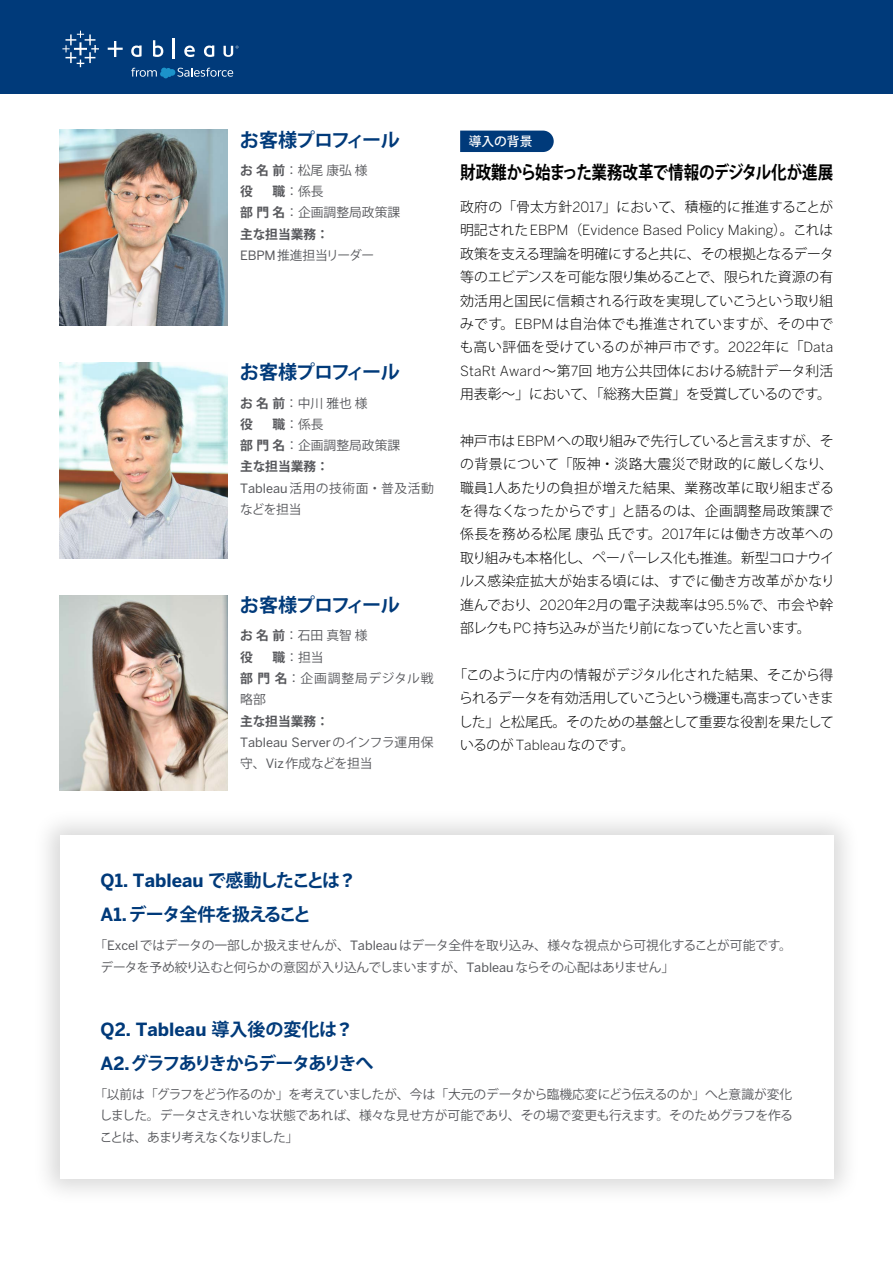
<style>
.page{position:relative;width:893px;height:1263px;background:#fff}
.page>*{position:absolute;margin:0;border:0;box-sizing:border-box;transform-origin:0 0}
.t1{font:700 19.2px "Koz Go Pro";letter-spacing:-.06em;color:#003a7a}
.t2{font:700 18px "Benton Sans";color:#003a7a}
.t3{font:700 18px "Koz Go Pro";letter-spacing:-.01em;color:#000;scale:.86 1}
.t4{font:700 18px "Koz Go Pro";letter-spacing:-.09em;color:#003a7a}
.t5{font:700 18px "Koz Go Pro";letter-spacing:-.07em;color:#003a7a}
.t6{font:300 13.8px/23.4px "Koz Go Pro";color:#000;text-align:justify}
.t7{font:300 13.8px "Benton Sans";letter-spacing:.005em;color:#000}
.t8{font:300 13.8px "Koz Go Pro";letter-spacing:.02em;color:#000}
.t9{font:12.75px/21.3px "Koz Go Pro";letter-spacing:-.01em;color:#56575b}
.t10{font:12.75px "Benton Sans";color:#56575b}
.t11{font:12.75px/21.3px "Koz Go Pro";letter-spacing:.05em;color:#56575b}
.t12{font:700 12.75px "Koz Go Pro";color:#56575b}
.t13{font:500 12.75px "Koz Go Pro";color:#fff}
.s1{font-weight:700}
.s2{font-family:"Benton Sans"}
.s3{font-family:"Koz Go Pro"}
</style>
<div class="page">
<div style="left:32px;top:808px;width:829px;height:398px;background:#000;opacity:.15"></div>
<svg style="left:60px;top:835px;width:773px;height:344px"></svg>
<div style="left:460px;top:131px;width:94px;height:21px;background:#003a7a"></div>
<img style="left:60px;top:362px;width:167px;height:196px">
<img style="left:60px;top:130px;width:167px;height:195px">
<img style="left:60px;top:595px;width:167px;height:196px">
<div style="left:0;top:0;width:893px;height:94px;background:#003a7a"></div>
<svg style="left:131px;top:68px;width:102px;height:10px"></svg>
<svg style="left:62px;top:31px;width:37px;height:36px"></svg>
<svg style="left:153px;top:40px;width:10px;height:17px"></svg>
<hr style="left:172px;top:38px;width:3px;height:21px;background:#fff">
<svg style="left:184px;top:46px;width:11px;height:11px"></svg>
<svg style="left:131px;top:45px;width:11px;height:12px"></svg>
<svg style="left:204px;top:45px;width:10px;height:12px"></svg>
<svg style="left:108px;top:41px;width:15px;height:16px"></svg>
<svg style="left:223px;top:46px;width:15px;height:11px"></svg>
<h1 class="t1" style="left:240px;top:127px;width:161px">お客様プロフィール</h1>
<p class="t9" style="left:240px;top:160px;width:129px"><span class="s1">お名前</span>：松尾康弘様<span class="s1">役</span></p>
<p class="t9" style="left:240px;top:181px;width:162px;text-indent:32px"><span class="s1">職</span>：係長<br><span class="s1">部門名</span>：企画調整局政策課<span class="s1">主な担当業務：<br></span><span class="s2">EBPM</span>推進担当リーダー</p>
<h1 class="t1" style="left:240px;top:360px;width:161px">お客様プロフィール</h1>
<p class="t9" style="left:240px;top:393px;width:129px"><span class="s1">お名前</span>：中川雅也様<span class="s1">役</span></p>
<p class="t9" style="left:240px;top:414px;width:195px;text-indent:32px"><span class="s1">職</span>：係長<br><span class="s1">部門名</span>：企画調整局政策課<br><span class="s1">主な担当業務：<br></span><span class="s2">Tableau</span>活用の技術面・普及活動などを担当</p>
<h1 class="t1" style="left:240px;top:593px;width:161px">お客様プロフィール</h1>
<p class="t9" style="left:240px;top:625px;width:129px"><span class="s1">お名前</span>：石田真智様<span class="s1">役</span></p>
<p class="t11" style="left:240px;top:647px;width:195px;text-indent:32px"><span class="s1">職</span>：担当<br><span class="s1">部門名</span>：企画調整局デジタル戦略部</p>
<p class="t12" style="left:240px;top:713px;width:90px">主な担当業務：</p>
<p class="t10" style="left:240px;top:734px;width:195px">Tableau Server<span class="s3">のインフラ運用保</span></p>
<p class="t9" style="left:240px;top:753px;width:134px">守、<span class="s2">Viz</span>作成などを担当</p>
<p class="t13" style="left:469px;top:133px;width:65px">導入の背景</p>
<h2 class="t3" style="left:460px;top:160px;width:435px">財政難から始まった業務改革で情報のデジタル化が進展</h2>
<p class="t8" style="left:460px;top:198px;width:375px">政府の「骨太方針<span class="s2">2017</span>」において、積極的に推進することが</p>
<p class="t7" style="left:460px;top:222px;width:375px"><span class="s3">明記された</span>EBPM<span class="s3">（</span>Evidence Based Policy Making<span class="s3">）。これは</span></p>
<p class="t6" style="left:460px;top:242px;width:376px">政策を支える理論を明確にすると共に、その根拠となるデータ等のエビデンスを可能な限り集めることで、限られた資源の有効活用と国民に信頼される行政を実現していこうという取り組みです。<span class="s2">EBPM</span>は自治体でも推進されていますが、その中でも高い評価を受けているのが神戸市です。<span class="s2">2022</span>年に「<span class="s2">Data StaRt Award</span>～第<span class="s2">7</span>回地方公共団体における統計データ利活用表彰～」において、「総務大臣賞」を受賞しているのです。</p>
<p class="t6" style="left:460px;top:429px;width:376px;text-align:left">神戸市は<span class="s2">EBPM</span>への取り組みで先行していると言えますが、その背景について「阪神・淡路大震災で財政的に厳しくなり、職員<span class="s2">1</span>人あたりの負担が増えた結果、業務改革に取り組まざるを得なくなったからです」と語るのは、企画調整局政策課で係長を務める松尾康弘氏です。<span class="s2">2017</span>年には働き方改革への取り組みも本格化し、ペーパーレス化も推進。新型コロナウイルス感染症拡大が始まる頃には、すでに働き方改革がかなり進んでおり、<span class="s2">2020</span>年<span class="s2">2</span>月の電子決裁率は<span class="s2">95.5</span>％で、市会や幹部レクも<span class="s2">PC</span> 持ち込みが当たり前になっていたと言います。</p>
<p class="t6" style="left:459px;top:663px;width:377px;text-indent:-5px">「このように庁内の情報がデジタル化された結果、そこから得られるデータを有効活用していこうという機運も高まっていきました」と松尾氏。そのための基盤として重要な役割を果たしているのが<span class="s2">Tableau</span>なのです。</p>
<h2 class="t2" style="left:101px;top:870px;width:254px">Q1. Tableau <span class="s3">で感動したことは</span>?</h2>
<h2 class="t5" style="left:101px;top:903px;width:212px"><span class="s2">A1.</span>データ全件を扱えること</h2>
<p class="t9" style="left:100px;top:935px;width:693px;text-indent:-6px">「<span class="s2">Excel</span>ではデータの一部しか扱えませんが、<span class="s2">Tableau</span>はデータ全件を取り込み、様々な視点から可視化することが可能です。データを予め絞り込むと何らかの意図が入り込んでしまいますが、<span class="s2">Tableau</span>ならその心配はありません」</p>
<h2 class="t2" style="left:101px;top:1018px;width:251px">Q2. Tableau <span class="s3">導入後の変化は</span>?</h2>
<h2 class="t4" style="left:101px;top:1051px;width:274px"><span class="s2">A2.</span>グラフありきからデータありきへ</h2>
<p class="t9" style="left:99px;top:1084px;width:695px;text-align:justify;text-indent:-5px">「以前は「グラフをどう作るのか」を考えていましたが、今は「大元のデータから臨機応変にどう伝えるのか」へと意識が変化しました。データさえきれいな状態であれば、様々な見せ方が可能であり、その場で変更も行えます。そのためグラフを作ることは、あまり考えなくなりました」</p>
</div>
